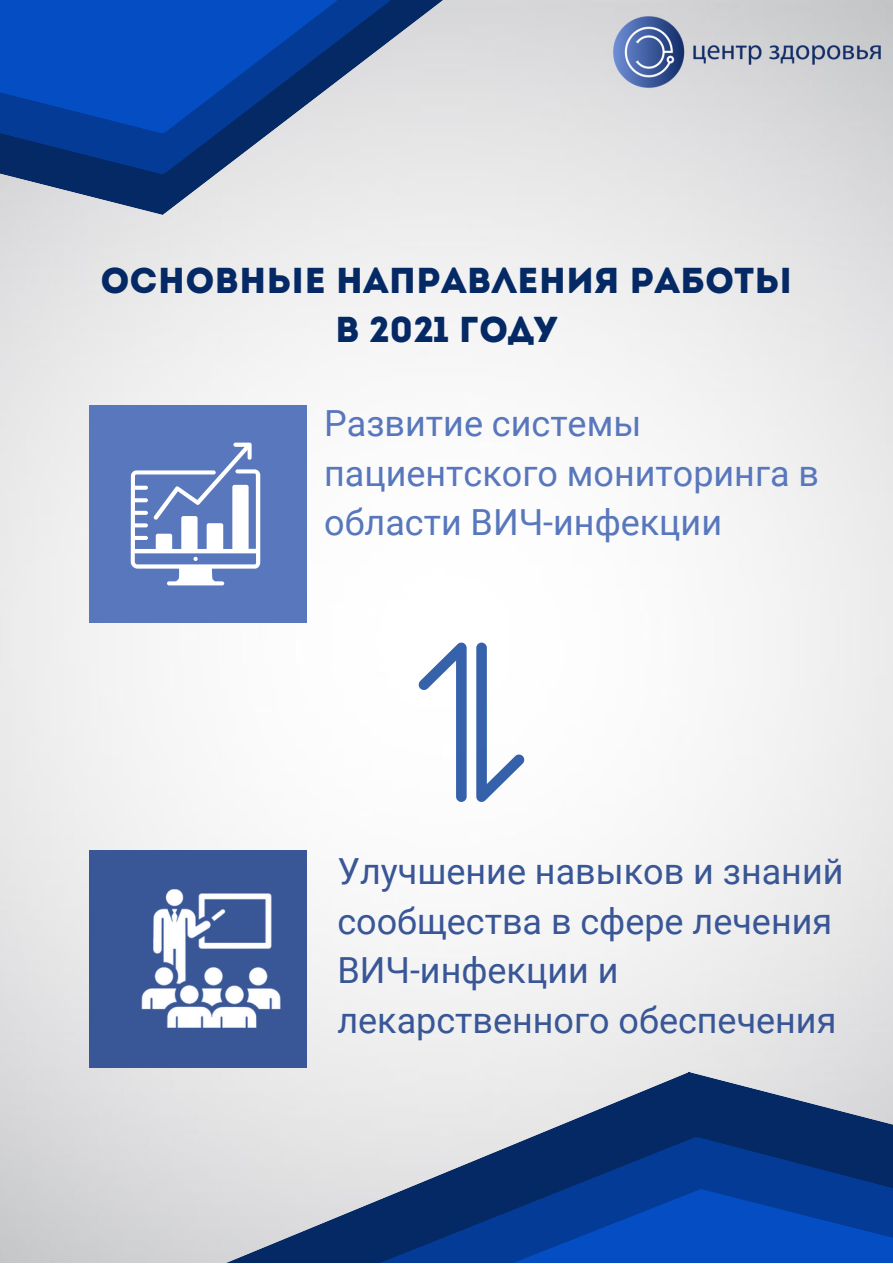
<style>
.page{position:relative;width:893px;height:1264px;background:#fff}
.page>*{position:absolute;margin:0;border:0;box-sizing:border-box;transform-origin:0 0}
.t1{font:36px/49.5px "Roboto";color:#395697}
.t2{font:36px/49.5px "Roboto";color:#5877bc}
.t3{font:36px/49.5px "Intro";color:#052964;text-align:center}
</style>
<div class="page">
<img style="left:0;top:0;width:892px;height:1262px">
<div style="left:249px;top:174px;width:200px;height:41px;background:#e9e9e9"></div>
<svg style="left:0;top:175px;width:249px;height:40px;background:#8493ac"></svg>
<div style="left:249px;top:133px;width:201px;height:41px;background:#e6e6e6"></div>
<svg style="left:0;top:133px;width:249px;height:42px;background:#0d387f"></svg>
<svg style="left:0;top:0;width:450px;height:133px;background:#3164b5"></svg>
<svg style="left:4px;top:1071px;width:888px;height:191px;background:#cdd1d7"></svg>
<img style="left:596px;top:0;width:296px;height:105px">
<div style="left:89px;top:406px;width:217px;height:217px;background:#5877bc"></div>
<svg style="left:131px;top:442px;width:129px;height:143px"></svg>
<svg style="left:22px;top:1089px;width:870px;height:173px;background:#7486a3"></svg>
<svg style="left:71px;top:1136px;width:483px;height:126px;background:#7586a3"></svg>
<svg style="left:554px;top:1136px;width:338px;height:126px;background:#04327e"></svg>
<svg style="left:138px;top:1188px;width:739px;height:74px;background:#154aa1"></svg>
<img style="left:4px;top:682px;width:414px;height:552px">
<svg style="left:418px;top:642px;width:48px;height:160px"></svg>
<svg style="left:476px;top:642px;width:48px;height:160px"></svg>
<p class="t3" style="left:100px;top:259px;width:693px">Основные направления работы в 2021 году</p>
<p class="t2" style="left:324px;top:399px;width:496px">Развитие системы пациентского мониторинга в области ВИЧ-инфекции</p>
<p class="t1" style="left:337px;top:847px;width:507px">Улучшение навыков и знаний сообщества в сфере лечения<br>ВИЧ-инфекции и лекарственного обеспечения</p>
</div>
